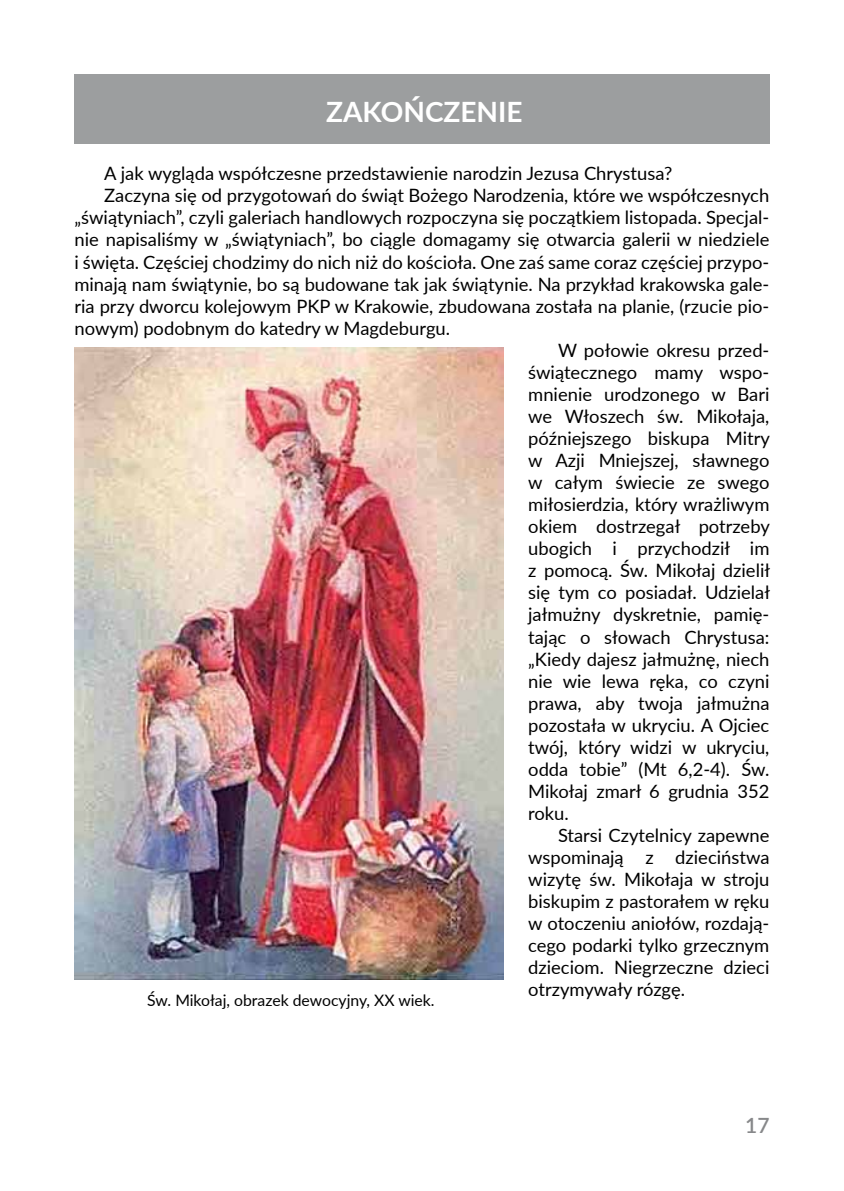
<style>
.page{position:relative;width:844px;height:1191px;background:#fff}
.page>*{position:absolute;margin:0;border:0;box-sizing:border-box;transform-origin:0 0}
.t1{font:700 28px "Lato";color:#fff}
.t2{font:600 21px "Lato";color:#87888a}
.t3{font:18.38px "Lato";color:#000}
.t4{font:15.75px "Lato";color:#000}
</style>
<div class="page">
<img style="left:74px;top:347px;width:429px;height:632px">
<div style="left:74px;top:74px;width:695px;height:69px;background:#9c9e9f"></div>
<h1 class="t1" style="left:326px;top:91px;width:198px">ZAKOŃCZENIE</h1>
<p class="t3" style="left:104px;top:160px;width:569px">A jak wygląda współczesne przedstawienie narodzin Jezusa Chrystusa?</p>
<p class="t3" style="left:104px;top:182px;width:666px">Zaczyna się od przygotowań do świąt Bożego Narodzenia, które we współczesnych</p>
<p class="t3" style="left:74px;top:205px;width:696px">„świątyniach”, czyli galeriach handlowych rozpoczyna się początkiem listopada. Specjal-</p>
<p class="t3" style="left:74px;top:227px;width:696px">nie napisaliśmy w „świątyniach”, bo ciągle domagamy się otwarcia galerii w niedziele</p>
<p class="t3" style="left:74px;top:249px;width:696px">i święta. Częściej chodzimy do nich niż do kościoła. One zaś same coraz częściej przypo-</p>
<p class="t3" style="left:74px;top:271px;width:696px">minają nam świątynie, bo są budowane tak jak świątynie. Na przykład krakowska gale-</p>
<p class="t3" style="left:74px;top:293px;width:696px">ria przy dworcu kolejowym PKP w Krakowie, zbudowana została na planie, (rzucie pio-</p>
<p class="t3" style="left:74px;top:315px;width:377px">nowym) podobnym do katedry w Magdeburgu.</p>
<p class="t3" style="left:558px;top:337px;width:213px">W połowie okresu przed-</p>
<p class="t3" style="left:528px;top:359px;width:243px">świątecznego mamy wspo-</p>
<p class="t3" style="left:528px;top:381px;width:243px">mnienie urodzonego w Bari</p>
<p class="t3" style="left:528px;top:403px;width:243px">we Włoszech św. Mikołaja,</p>
<p class="t3" style="left:528px;top:425px;width:243px">późniejszego biskupa Mitry</p>
<p class="t3" style="left:528px;top:447px;width:243px">w Azji Mniejszej, sławnego</p>
<p class="t3" style="left:528px;top:469px;width:242px">w całym świecie ze swego</p>
<p class="t3" style="left:528px;top:491px;width:243px">miłosierdzia, który wrażliwym</p>
<p class="t3" style="left:528px;top:513px;width:243px">okiem dostrzegał potrzeby</p>
<p class="t3" style="left:528px;top:535px;width:243px">ubogich i przychodził im</p>
<p class="t3" style="left:528px;top:557px;width:243px">z pomocą. Św. Mikołaj dzielił</p>
<p class="t3" style="left:528px;top:579px;width:243px">się tym co posiadał. Udzielał</p>
<p class="t3" style="left:528px;top:601px;width:243px">jałmużny dyskretnie, pamię-</p>
<p class="t3" style="left:528px;top:623px;width:243px">tając o słowach Chrystusa:</p>
<p class="t3" style="left:528px;top:646px;width:243px">„Kiedy dajesz jałmużnę, niech</p>
<p class="t3" style="left:528px;top:668px;width:243px">nie wie lewa ręka, co czyni</p>
<p class="t3" style="left:528px;top:690px;width:243px">prawa, aby twoja jałmużna</p>
<p class="t3" style="left:528px;top:712px;width:242px">pozostała w ukryciu. A Ojciec</p>
<p class="t3" style="left:528px;top:734px;width:243px">twój, który widzi w ukryciu,</p>
<p class="t3" style="left:528px;top:756px;width:243px">odda tobie” (Mt 6,2-4). Św.</p>
<p class="t3" style="left:528px;top:778px;width:243px">Mikołaj zmarł 6 grudnia 352</p>
<p class="t3" style="left:528px;top:800px;width:42px">roku.</p>
<p class="t3" style="left:558px;top:822px;width:213px">Starsi Czytelnicy zapewne</p>
<p class="t3" style="left:528px;top:844px;width:243px">wspominają z dzieciństwa</p>
<p class="t3" style="left:528px;top:866px;width:243px">wizytę św. Mikołaja w stroju</p>
<p class="t3" style="left:528px;top:888px;width:243px">biskupim z pastorałem w ręku</p>
<p class="t3" style="left:528px;top:910px;width:243px">w otoczeniu aniołów, rozdają-</p>
<p class="t3" style="left:528px;top:932px;width:243px">cego podarki tylko grzecznym</p>
<p class="t3" style="left:528px;top:954px;width:243px">dzieciom. Niegrzeczne dzieci</p>
<p class="t3" style="left:528px;top:976px;width:158px">otrzymywały rózgę.</p>
<p class="t4" style="left:147px;top:989px;width:289px">Św. Mikołaj, obrazek dewocyjny, XX wiek.</p>
<p class="t2" style="left:745px;top:1110px;width:26px">17</p>
</div>
